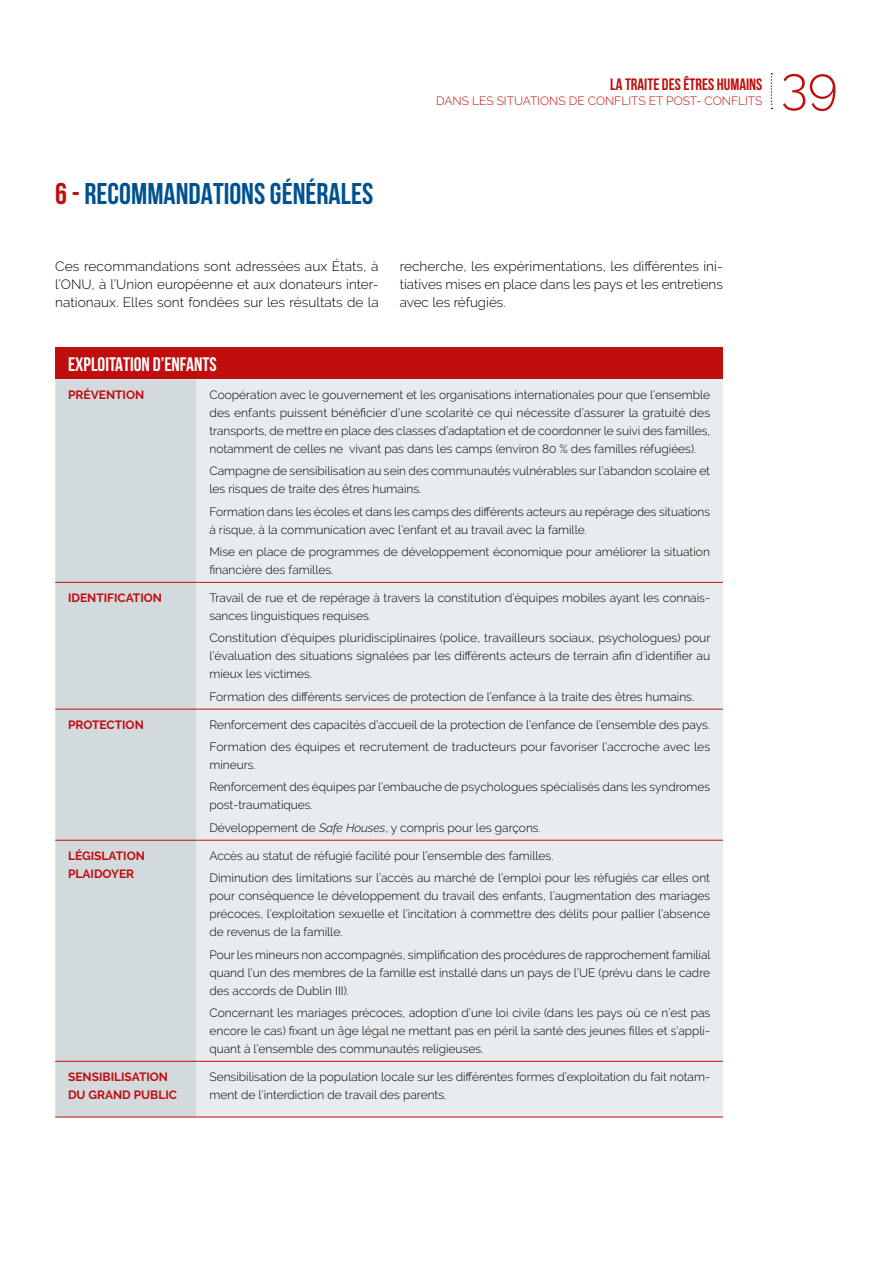
<style>
.page{position:relative;width:893px;height:1263px;background:#fff}
.page>*{position:absolute;margin:0;border:0;box-sizing:border-box;transform-origin:0 0}
.t1{font:300 51px "Raleway";color:#c00d0e}
.t2{font:700 30px "Bebas Neue";color:#005191}
.t3{font:700 19.5px "Bebas Neue";color:#fff}
.t4{font:700 16.5px "Bebas Neue";color:#c00d0e}
.t5{font:300 13.5px/18px "Raleway";color:#000;text-align:justify}
.t6{font:300 12px/18px "Raleway";color:#000}
.t7{font:700 12px/18px "Raleway";color:#c00d0e}
.t8{font:300 12px "Raleway";color:#c00d0e}
.s1{color:#c00d0e}
.s2{font-style:italic}
</style>
<div class="page">
<svg style="left:771px;top:73px;width:1px;height:36px"></svg>
<div style="left:55px;top:348px;width:668px;height:31px;background:#c00d0e"></div>
<div style="left:55px;top:379px;width:142px;height:738px;background:#d3dadd"></div>
<div style="left:197px;top:379px;width:526px;height:738px;background:#e9ecee"></div>
<hr style="left:55px;top:582px;width:142px;height:1px;background:#c00d0e">
<hr style="left:197px;top:582px;width:526px;height:1px;background:#c00d0e">
<hr style="left:55px;top:709px;width:142px;height:1px;background:#c00d0e">
<hr style="left:197px;top:709px;width:526px;height:1px;background:#c00d0e">
<hr style="left:55px;top:840px;width:142px;height:1px;background:#c00d0e">
<hr style="left:197px;top:840px;width:526px;height:1px;background:#c00d0e">
<hr style="left:55px;top:1061px;width:142px;height:1px;background:#c00d0e">
<hr style="left:197px;top:1061px;width:526px;height:1px;background:#c00d0e">
<hr style="left:55px;top:1117px;width:142px;height:1px;background:#c00d0e">
<hr style="left:197px;top:1117px;width:526px;height:1px;background:#c00d0e">
<h3 class="t4" style="left:610px;top:75px;width:154px">LA TRAITE DES ÊTRES HUMAINS</h3>
<p class="t8" style="left:436px;top:93px;width:328px">DANS LES SITUATIONS DE CONFLITS ET POST- CONFLITS</p>
<h1 class="t1" style="left:781px;top:56px;width:58px">39</h1>
<h2 class="t2" style="left:55px;top:177px;width:319px"><span class="s1">6 -</span> RECOMMANDATIONS GÉNÉRALES</h2>
<p class="t5" style="left:55px;top:257px;width:325px">Ces recommandations sont adressées aux États, à l’ONU, à l’Union européenne et aux donateurs inter&shy;nationaux. Elles sont fondées sur les résultats de la</p>
<p class="t5" style="left:400px;top:257px;width:325px">recherche, les expérimentations, les différentes ini&shy;tiatives mises en place dans les pays et les entretiens avec les réfugiés.</p>
<h3 class="t3" style="left:68px;top:353px;width:150px">EXPLOITATION D’ENFANTS</h3>
<p class="t7" style="left:68px;top:386px;width:78px">PRÉVENTION</p>
<p class="t6" style="left:209px;top:386px;width:502px;text-align:justify">Coopération avec le gouvernement et les organisations internationales pour que l’ensemble des enfants puissent bénéficier d’une scolarité ce qui nécessite d’assurer la gratuité des transports, de mettre en place des classes d’adaptation et de coordonner le suivi des familles, notamment de celles ne vivant pas dans les camps (environ 80 % des familles réfugiées).</p>
<p class="t6" style="left:209px;top:462px;width:502px">Campagne de sensibilisation au sein des communautés vulnérables sur l’abandon scolaire et les risques de traite des êtres humains.</p>
<p class="t6" style="left:209px;top:502px;width:502px">Formation dans les écoles et dans les camps des différents acteurs au repérage des situations à risque, à la communication avec l’enfant et au travail avec la famille.</p>
<p class="t6" style="left:209px;top:542px;width:502px">Mise en place de programmes de développement économique pour améliorer la situation financière des familles.</p>
<p class="t7" style="left:68px;top:589px;width:95px">IDENTIFICATION</p>
<p class="t6" style="left:209px;top:589px;width:502px">Travail de rue et de repérage à travers la constitution d’équipes mobiles ayant les connais&shy;sances linguistiques requises.</p>
<p class="t6" style="left:209px;top:629px;width:503px;text-align:justify">Constitution d’équipes pluridisciplinaires (police, travailleurs sociaux, psychologues) pour l’évaluation des situations signalées par les différents acteurs de terrain afin d’identifier au mieux les victimes.</p>
<p class="t6" style="left:209px;top:687px;width:486px">Formation des différents services de protection de l’enfance à la traite des êtres humains.</p>
<p class="t7" style="left:68px;top:716px;width:77px">PROTECTION</p>
<p class="t6" style="left:209px;top:713px;width:502px;line-height:22.2px">Renforcement des capacités d’accueil de la protection de l’enfance de l’ensemble des pays.<br>Formation des équipes et recrutement de traducteurs pour favoriser l’accroche avec les</p>
<p class="t6" style="left:209px;top:754px;width:502px;line-height:22.2px">mineurs.<br>Renforcement des équipes par l’embauche de psychologues spécialisés dans les syndromes</p>
<p class="t6" style="left:209px;top:794px;width:333px;line-height:22.2px">post-traumatiques.<br>Développement de <span class="s2">Safe Houses</span>, y compris pour les garçons.</p>
<p class="t7" style="left:68px;top:847px;width:78px">LÉGISLATION<br>PLAIDOYER</p>
<p class="t6" style="left:209px;top:845px;width:502px;line-height:22.2px">Accès au statut de réfugié facilité pour l’ensemble des familles.<br>Diminution des limitations sur l’accès au marché de l’emploi pour les réfugiés car elles ont</p>
<p class="t6" style="left:209px;top:887px;width:502px;text-align:justify">pour conséquence le développement du travail des enfants, l’augmentation des mariages précoces, l’exploitation sexuelle et l’incitation à commettre des délits pour pallier l’absence de revenus de la famille.</p>
<p class="t6" style="left:209px;top:945px;width:503px;text-align:justify">Pour les mineurs non accompagnés, simplification des procédures de rapprochement familial quand l’un des membres de la famille est installé dans un pays de l’UE (prévu dans le cadre des accords de Dublin III).</p>
<p class="t6" style="left:209px;top:1003px;width:502px;text-align:justify">Concernant les mariages précoces, adoption d’une loi civile (dans les pays où ce n’est pas encore le cas) fixant un âge légal ne mettant pas en péril la santé des jeunes filles et s’appli&shy;quant à l’ensemble des communautés religieuses.</p>
<p class="t7" style="left:68px;top:1068px;width:111px">SENSIBILISATION<br>DU GRAND PUBLIC</p>
<p class="t6" style="left:209px;top:1068px;width:502px">Sensibilisation de la population locale sur les différentes formes d’exploitation du fait notam&shy;ment de l’interdiction de travail des parents.</p>
</div>
